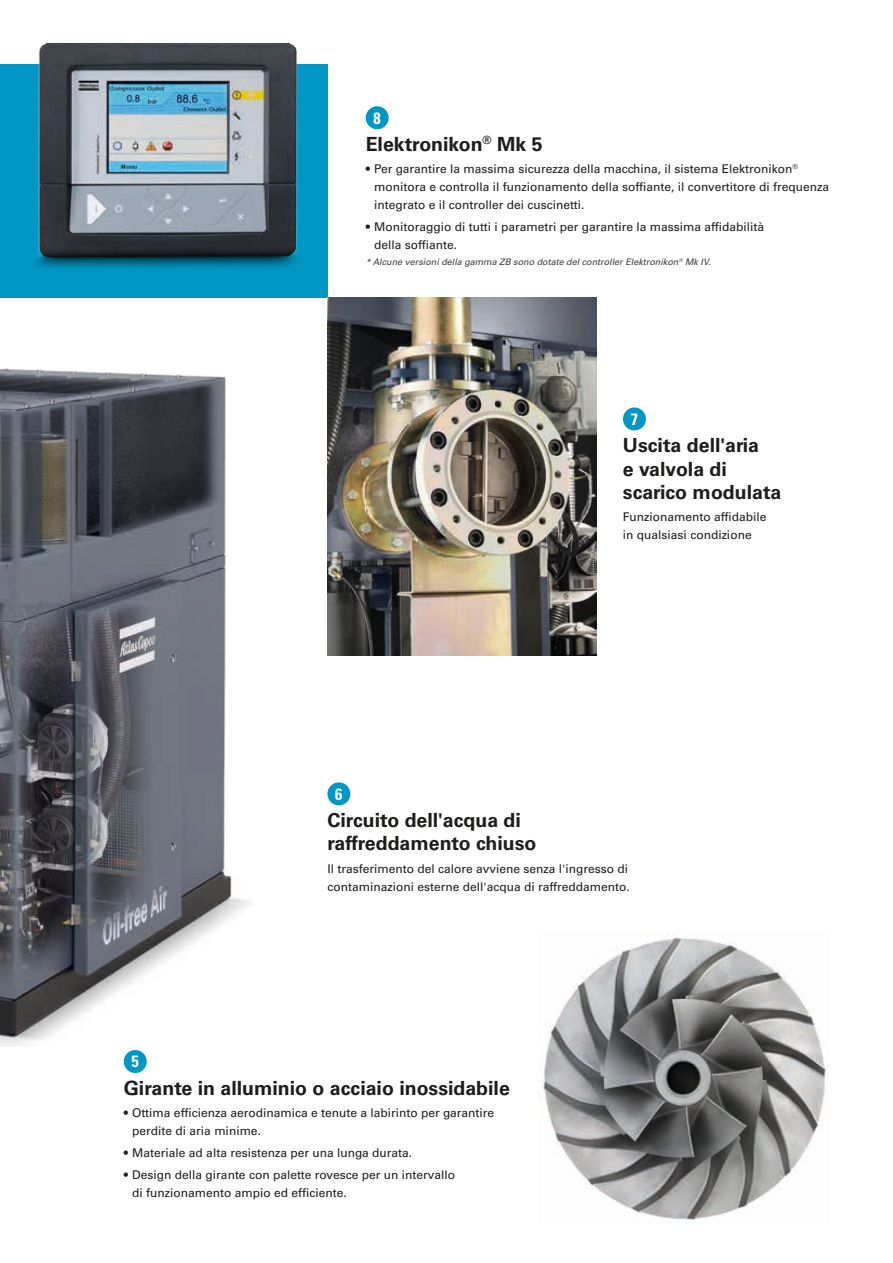
<style>
.page{position:relative;width:893px;height:1263px;background:#fff}
.page>*{position:absolute;margin:0;border:0;box-sizing:border-box;transform-origin:0 0}
.t1{font:700 19.5px/23.4px "Univers LT Std";color:#1d1d1b}
.t2{font:700 condensed 16.35px "Univers LT Std";color:#fff}
.t3{font:12px/18px "Univers LT Std";color:#1d1d1b}
.t4{font:italic 9px "Univers LT Std";color:#3d3d3c}
</style>
<div class="page">
<div style="left:0;top:64px;width:327px;height:234px;background:#0097c4"></div>
<img style="left:36px;top:44px;width:262px;height:224px">
<div style="left:623px;top:407px;width:23px;height:23px;background:#0097c4;border-radius:50%"></div>
<div style="left:366px;top:106px;width:23px;height:23px;background:#0097c4;border-radius:50%"></div>
<div style="left:327px;top:782px;width:23px;height:23px;background:#0097c4;border-radius:50%"></div>
<div style="left:124px;top:1050px;width:23px;height:23px;background:#0097c4;border-radius:50%"></div>
<img style="left:0;top:368px;width:251px;height:678px">
<img style="left:327px;top:298px;width:269px;height:358px">
<img style="left:542px;top:934px;width:286px;height:287px">
<h2 class="t2" style="left:374px;top:108px;width:9px">8</h2>
<h1 class="t1" style="left:366px;top:133px;width:178px">Elektronikon<sup>®</sup> Mk 5</h1>
<p class="t3" style="left:374px;top:160px;width:456px;text-indent:-9px">• Per garantire la massima sicurezza della macchina, il sistema Elektronikon<sup>® </sup>monitora e controlla il funzionamento della soffiante, il convertitore di frequenza integrato e il controller dei cuscinetti.</p>
<p class="t3" style="left:374px;top:218px;width:391px;text-indent:-9px">• Monitoraggio di tutti i parametri per garantire la massima affidabilità della soffiante.</p>
<p class="t4" style="left:366px;top:256px;width:346px">* Alcune versioni della gamma ZB sono dotate del controller Elektronikon<sup>®</sup> Mk IV.</p>
<h2 class="t2" style="left:631px;top:409px;width:9px">7</h2>
<h2 class="t2" style="left:335px;top:784px;width:9px">6</h2>
<h1 class="t1" style="left:623px;top:434px;width:160px">Uscita dell'aria<br>e valvola di scarico modulata</h1>
<p class="t3" style="left:623px;top:508px;width:145px">Funzionamento affidabile in qualsiasi condizione</p>
<h2 class="t2" style="left:132px;top:1051px;width:9px">5</h2>
<h1 class="t1" style="left:327px;top:809px;width:211px">Circuito dell'acqua di raffreddamento chiuso</h1>
<p class="t3" style="left:327px;top:859px;width:304px">Il trasferimento del calore avviene senza l'ingresso di contaminazioni esterne dell'acqua di raffreddamento.</p>
<h1 class="t1" style="left:124px;top:1076px;width:388px">Girante in alluminio o acciaio inossidabile</h1>
<p class="t3" style="left:132px;top:1104px;width:363px;text-indent:-9px">• Ottima efficienza aerodinamica e tenute a labirinto per garantire perdite di aria minime.</p>
<p class="t3" style="left:124px;top:1144px;width:290px">• Materiale ad alta resistenza per una lunga durata.</p>
<p class="t3" style="left:132px;top:1166px;width:324px;text-indent:-9px">• Design della girante con palette rovesce per un intervallo di funzionamento ampio ed efficiente.</p>
</div>
